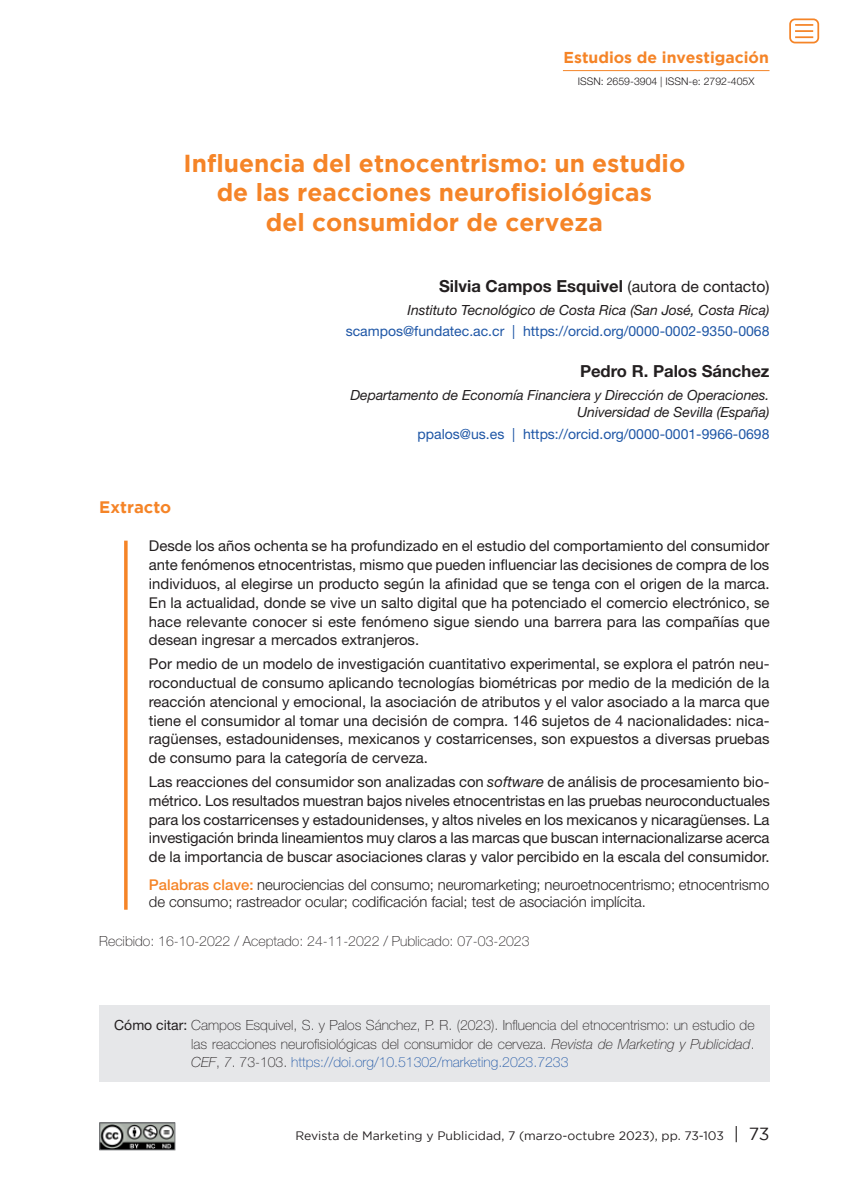
<style>
.page{position:relative;width:844px;height:1191px;background:#fff}
.page>*{position:absolute;margin:0;border:0;box-sizing:border-box;transform-origin:0 0}
.Título_NUEVO_FORMATO{font:700 24.5px/29.8px "Gotham";color:#f58427;text-align:center}
.Autor_Helv{font:700 16.62px "Helvetica Neue LT Std";color:#231f20}
.Extracto{font:700 16.62px "Gotham";color:#f58427}
.Título_NUEVO_FORMATO-2{font:700 15.75px "Gotham";color:#f58427}
.Texto_EXTRACTO{font:14.88px/18.9px "Helvetica Neue LT Std";color:#231f20;text-align:justify}
.P__CLAVE{font:300 14.88px/17.5px "Helvetica Neue LT Std";letter-spacing:-.005em;color:#231f20}
.Cómo_citar{font:100 14px/18.4px "Helvetica Neue LT Std";color:#231f20;text-align:justify}
.Cargo_Helv{font:italic 14px "Helvetica Neue LT Std";letter-spacing:-.005em;color:#231f20}
.Cargo_Helv-2{font:14px "Helvetica Neue LT Std";color:#1e56a6}
.FECHAS_DE_TRABAJO{font:100 14px "Helvetica Neue LT Std";color:#231f20}
.t1{font:12.25px "Gotham";color:#231f20}
.t2{font:300 10.5px "Helvetica Neue LT Std";color:#231f20}
.s1{font-weight:400;font-size:15.75px}
.s2{font-style:italic}
.s3{font-weight:500;color:#f58427}
.s4{font-weight:400}
.s5{color:#1e56a6}
.s6{font-size:17.5px}
</style>
<div class="page">
<div style="left:99px;top:1005px;width:670px;height:76px;background:#e6e7e9"></div>
<img style="left:101px;top:1124px;width:72px;height:24px">
<div style="left:99px;top:1122px;width:76px;height:28px;border:1px solid #76787b"></div>
<hr style="left:562px;top:70px;width:207px;height:1px;background:#f58427">
<svg style="left:124px;top:540px;width:4px;height:369px"></svg>
<div style="left:789px;top:18px;width:30px;height:25px;border:2px solid #f58427;border-radius:5px"></div>
<svg style="left:795px;top:24px;width:18px;height:14px"></svg>
<p class="Título_NUEVO_FORMATO-2" style="left:563px;top:48px;width:207px">Estudios de investigación</p>
<p class="t2" style="left:577px;top:74px;width:178px">ISSN: 2659-3904 | ISSN-e: 2792-405X</p>
<p class="Título_NUEVO_FORMATO" style="left:183px;top:147px;width:503px">Influencia del etnocentrismo: un estudio de las reacciones neurofisiológicas<br>del consumidor de cerveza</p>
<p class="Autor_Helv" style="left:439px;top:276px;width:332px">Silvia Campos Esquivel <span class="s1">(autora de contacto)</span></p>
<p class="Cargo_Helv" style="left:407px;top:301px;width:363px">Instituto Tecnológico de Costa Rica (San José, Costa Rica)</p>
<p class="Cargo_Helv-2" style="left:345px;top:323px;width:425px">scampos@fundatec.ac.cr | https://orcid.org/0000-0002-9350-0068</p>
<p class="Autor_Helv" style="left:580px;top:361px;width:191px">Pedro R. Palos Sánchez</p>
<p class="Cargo_Helv" style="left:350px;top:386px;width:420px">Departamento de Economía Financiera y Dirección de Operaciones.</p>
<p class="Cargo_Helv" style="left:577px;top:404px;width:194px">Universidad de Sevilla (España)</p>
<p class="Cargo_Helv-2" style="left:417px;top:426px;width:353px">ppalos@us.es | https://orcid.org/0000-0001-9966-0698</p>
<p class="Extracto" style="left:99px;top:498px;width:73px">Extracto</p>
<p class="Texto_EXTRACTO" style="left:149px;top:536px;width:622px">Desde los años ochenta se ha profundizado en el estudio del comportamiento del consumidor ante fenómenos etnocentristas, mismo que pueden influenciar las decisiones de compra de los individuos, al elegirse un producto según la afinidad que se tenga con el origen de la marca.<br>En la actualidad, donde se vive un salto digital que ha potenciado el comercio electrónico, se hace relevante conocer si este fenómeno sigue siendo una barrera para las compañías que desean ingresar a mercados extranjeros.</p>
<p class="Texto_EXTRACTO" style="left:149px;top:654px;width:622px">Por medio de un modelo de investigación cuantitativo experimental, se explora el patrón neu&shy;roconductual de consumo aplicando tecnologías biométricas por medio de la medición de la reacción atencional y emocional, la asociación de atributos y el valor asociado a la marca que tiene el consumidor al tomar una decisión de compra. 146 sujetos de 4 nacionalidades: nica&shy;ragüenses, estadounidenses, mexicanos y costarricenses, son expuestos a diversas pruebas de consumo para la categoría de cerveza.</p>
<p class="Texto_EXTRACTO" style="left:149px;top:772px;width:622px">Las reacciones del consumidor son analizadas con <span class="s2">software</span> de análisis de procesamiento bio&shy;métrico. Los resultados muestran bajos niveles etnocentristas en las pruebas neuroconductuales para los costarricenses y estadounidenses, y altos niveles en los mexicanos y nicaragüenses. La investigación brinda lineamientos muy claros a las marcas que buscan internacionalizarse acerca de la importancia de buscar asociaciones claras y valor percibido en la escala del consumidor.</p>
<p class="P__CLAVE" style="left:149px;top:875px;width:622px"><span class="s3">Palabras clave:</span> neurociencias del consumo; neuromarketing; neuroetnocentrismo; etnocentrismo de consumo; rastreador ocular; codificación facial; test de asociación implícita.</p>
<p class="FECHAS_DE_TRABAJO" style="left:99px;top:932px;width:431px">Recibido: 16-10-2022 / Aceptado: 24-11-2022 / Publicado: 07-03-2023</p>
<p class="Cómo_citar" style="left:191px;top:1016px;width:564px;text-indent:-77px"><span class="s4">Cómo citar:</span> Campos Esquivel, S. y Palos Sánchez, P. R. (2023). Influencia del etnocentrismo: un estudio de las reacciones neurofisiológicas del consumidor de cerveza. <span class="s2">Revista de Marketing y Publicidad</span>.<br><span class="s2">CEF</span>, <span class="s2">7</span>. 73-103. <span class="s5">https://doi.org/10.51302/marketing.2023.7233</span></p>
<p class="t1" style="left:295px;top:1128px;width:475px">Revista de Marketing y Publicidad, 7 (marzo-octubre 2023), pp. 73-103 <span class="s6">| 73</span></p>
</div>
